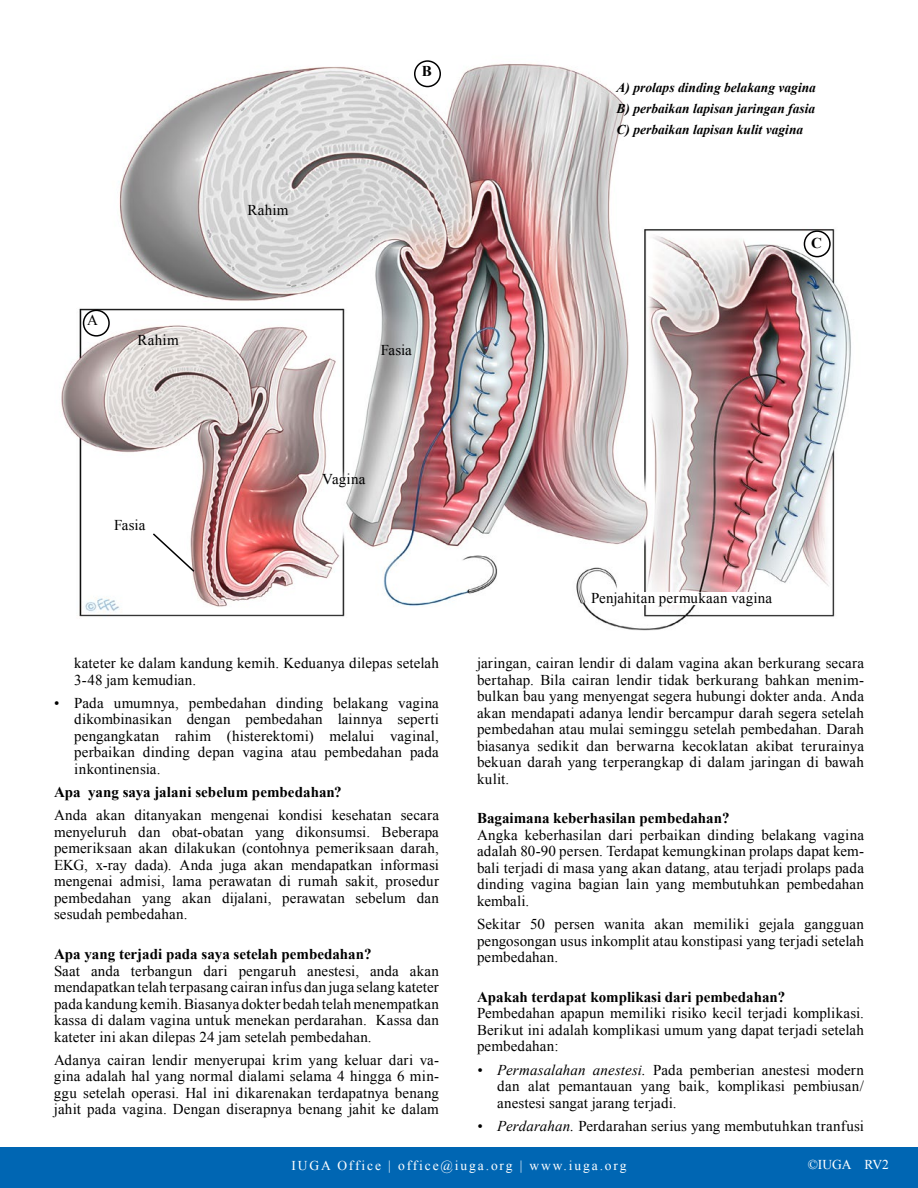
<style>
.page{position:relative;width:918px;height:1188px;background:#fff}
.page>*{position:absolute;margin:0;border:0;box-sizing:border-box;transform-origin:0 0}
.t1{font:15px/16.5px "Times New Roman";letter-spacing:.01em;color:#000;text-align:justify}
.t2{font:700 15px "Times New Roman";color:#000}
.t3{font:italic 700 13.5px "Times New Roman";color:#000}
.t4{font:13.5px "Times New Roman";letter-spacing:.14em;color:#fff}
.s1{font-style:italic}
</style>
<div class="page">
<div style="left:0;top:1147px;width:918px;height:41px;background:#0066b3"></div>
<img style="left:61px;top:60px;width:790px;height:571px">
<div style="left:804px;top:231px;width:26px;height:26px;background:#fff;border-radius:50%"></div>
<div style="left:804px;top:230px;width:27px;height:27px;border:2px solid #000;border-radius:50%"></div>
<div style="left:415px;top:61px;width:25px;height:26px;background:#fff;border-radius:50%"></div>
<div style="left:414px;top:60px;width:27px;height:27px;border:2px solid #000;border-radius:50%"></div>
<div style="left:84px;top:310px;width:25px;height:26px;background:#fff;border-radius:50%"></div>
<div style="left:83px;top:310px;width:27px;height:27px;border:2px solid #000;border-radius:50%"></div>
<div style="left:591px;top:592px;width:220px;height:13px;background:#fff"></div>
<svg style="left:151px;top:532px;width:45px;height:41px"></svg>
<p class="t1" style="left:87px;top:311px;width:12px">A</p>
<p class="t1" style="left:138px;top:331px;width:43px">Rahim</p>
<p class="t1" style="left:248px;top:202px;width:43px">Rahim</p>
<p class="t2" style="left:422px;top:61px;width:12px">B</p>
<p class="t1" style="left:381px;top:342px;width:33px">Fasia</p>
<p class="t3" style="left:616px;top:78px;width:201px">A) prolaps dinding belakang vagina</p>
<p class="t3" style="left:616px;top:120px;width:188px">C) perbaikan lapisan kulit vagina</p>
<p class="t3" style="left:616px;top:99px;width:200px">B) perbaikan lapisan jaringan fasia</p>
<p class="t2" style="left:811px;top:233px;width:12px">C</p>
<p class="t1" style="left:114px;top:516px;width:33px">Fasia</p>
<p class="t1" style="left:322px;top:471px;width:45px">Vagina</p>
<p class="t1" style="left:74px;top:655px;width:366px">kateter ke dalam kandung kemih. Keduanya dilepas setelah<br>3-48 jam kemudian.</p>
<p class="t1" style="left:74px;top:694px;width:366px;text-indent:-20px">• Pada umumnya, pembedahan dinding belakang vagina dikombinasikan dengan pembedahan lainnya seperti pengangkatan rahim (histerektomi) melalui vaginal, perbaikan dinding depan vagina atau pembedahan pada inkontinensia.</p>
<p class="t2" style="left:54px;top:782px;width:289px">Apa yang saya jalani sebelum pembedahan?</p>
<p class="t1" style="left:54px;top:807px;width:387px">Anda akan ditanyakan mengenai kondisi kesehatan secara menyeluruh dan obat-obatan yang dikonsumsi. Beberapa pemeriksaan akan dilakukan (contohnya pemeriksaan darah, EKG, x-ray dada). Anda juga akan mendapatkan informasi mengenai admisi, lama perawatan di rumah sakit, prosedur pembedahan yang akan dijalani, perawatan sebelum dan sesudah pembedahan.</p>
<p class="t2" style="left:54px;top:944px;width:319px">Apa yang terjadi pada saya setelah pembedahan?</p>
<p class="t1" style="left:54px;top:962px;width:387px">Saat anda terbangun dari pengaruh anestesi, anda akan mendapatkan telah terpasang cairan infus dan juga selang kateter pada kandung kemih. Biasanya dokter bedah telah menempatkan kassa di dalam vagina untuk menekan perdarahan. Kassa dan kateter ini akan dilepas 24 jam setelah pembedahan.</p>
<p class="t1" style="left:54px;top:1051px;width:387px">Adanya cairan lendir menyerupai krim yang keluar dari va&shy;gina adalah hal yang normal dialami selama 4 hingga 6 min&shy;ggu setelah operasi. Hal ini dikarenakan terdapatnya benang jahit pada vagina. Dengan diserapnya benang jahit ke dalam</p>
<p class="t1" style="left:591px;top:589px;width:182px">Penjahitan permukaan vagina</p>
<p class="t1" style="left:477px;top:655px;width:389px">jaringan, cairan lendir di dalam vagina akan berkurang secara bertahap. Bila cairan lendir tidak berkurang bahkan menim&shy;bulkan bau yang menyengat segera hubungi dokter anda. Anda akan mendapati adanya lendir bercampur darah segera setelah pembedahan atau mulai seminggu setelah pembedahan. Darah biasanya sedikit dan berwarna kecoklatan akibat terurainya bekuan darah yang terperangkap di dalam jaringan di bawah kulit.</p>
<p class="t2" style="left:477px;top:808px;width:254px">Bagaimana keberhasilan pembedahan?</p>
<p class="t1" style="left:477px;top:826px;width:389px">Angka keberhasilan dari perbaikan dinding belakang vagina adalah 80-90 persen. Terdapat kemungkinan prolaps dapat kem&shy;bali terjadi di masa yang akan datang, atau terjadi prolaps pada dinding vagina bagian lain yang membutuhkan pembedahan kembali.</p>
<p class="t1" style="left:477px;top:916px;width:389px">Sekitar 50 persen wanita akan memiliki gejala gangguan pengosongan usus inkomplit atau konstipasi yang terjadi setelah pembedahan.</p>
<p class="t2" style="left:477px;top:987px;width:310px">Apakah terdapat komplikasi dari pembedahan?</p>
<p class="t1" style="left:477px;top:1005px;width:388px">Pembedahan apapun memiliki risiko kecil terjadi komplikasi.<br>Berikut ini adalah komplikasi umum yang dapat terjadi setelah pembedahan:</p>
<p class="t1" style="left:497px;top:1061px;width:368px;text-indent:-20px"><span class="s1">• Permasalahan anestesi.</span> Pada pemberian anestesi modern dan alat pemantauan yang baik, komplikasi pembiusan/ anestesi sangat jarang terjadi.</p>
<p class="t1" style="left:477px;top:1117px;width:388px"><span class="s1">• Perdarahan.</span> Perdarahan serius yang membutuhkan tranfusi</p>
<p class="t4" style="left:292px;top:1157px;width:336px">IUGA Office | office@iuga.org | www.iuga.org</p>
<p class="t4" style="left:808px;top:1155px;width:83px">©IUGA RV2</p>
</div>
